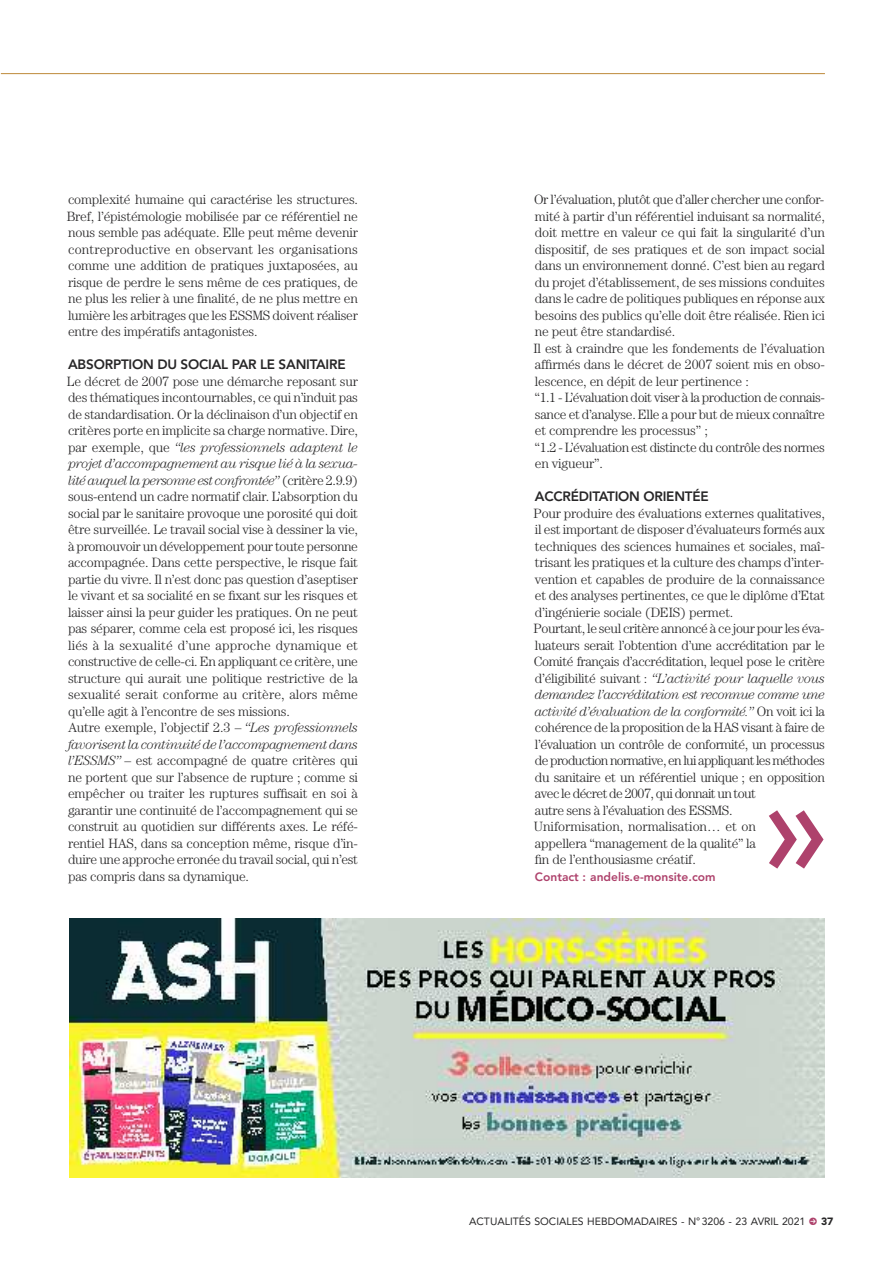
<style>
.page{position:relative;width:893px;height:1263px;background:#fff}
.page>*{position:absolute;margin:0;border:0;box-sizing:border-box;transform-origin:0 0}
.t1{font:500 135px "Avenir LT Std";color:#ae426c}
.t2{font:300 13.5px/16.5px "Century Std";letter-spacing:-.015em;color:#272627}
.t3{font:800 13.5px "Avenir LT Std";letter-spacing:-.015em;color:#272627}
.t4{font:800 12px "Avenir LT Std";color:#ae426c}
.t5{font:10.5px "Avenir LT Std";color:#272627}
.t6{font:900 10.5px "Avenir LT Std";color:#272627}
.s1{font-style:italic}
</style>
<div class="page">
<hr style="left:1px;top:73px;width:824px;height:1px;background:#be893a">
<img style="left:70px;top:918px;width:755px;height:260px">
<p class="t2" style="left:67px;top:192px;width:293px;text-align:justify">complexité humaine qui caractérise les structures.<br>Bref, l’épistémologie mobilisée par ce référentiel ne nous semble pas adéquate. Elle peut même devenir contreproductive en observant les organisations comme une addition de pratiques juxtaposées, au risque de perdre le sens même de ces pratiques, de ne plus les relier à une finalité, de ne plus mettre en lumière les arbitrages que les ESSMS doivent réaliser entre des impératifs antagonistes.</p>
<p class="t3" style="left:68px;top:359px;width:279px">ABSORPTION DU SOCIAL PAR LE SANITAIRE</p>
<p class="t2" style="left:67px;top:374px;width:293px">Le décret de 2007 pose une démarche reposant sur des thématiques incontournables, ce qui n’induit pas de standardisation. Or la déclinaison d’un objectif en critères porte en implicite sa charge normative. Dire, par exemple, que <span class="s1">“les professionnels adaptent le projet d’accompagnement au risque lié à la sexua&shy;lité auquel la personne est confrontée”</span> (critère 2.9.9) sous-entend un cadre normatif clair. L’absorption du social par le sanitaire provoque une porosité qui doit être surveillée. Le travail social vise à dessiner la vie, à promouvoir un développement pour toute personne accompagnée. Dans cette perspective, le risque fait partie du vivre. Il n’est donc pas question d’aseptiser le vivant et sa socialité en se fixant sur les risques et laisser ainsi la peur guider les pratiques. On ne peut pas séparer, comme cela est proposé ici, les risques liés à la sexualité d’une approche dynamique et constructive de celle-ci. En appliquant ce critère, une structure qui aurait une politique restrictive de la sexualité serait conforme au critère, alors même qu’elle agit à l’encontre de ses missions.<br>Autre exemple, l’objectif 2.3 – <span class="s1">“Les professionnels favorisent la continuité de l’accompagnement dans l’ESSMS”</span> – est accompagné de quatre critères qui ne portent que sur l’absence de rupture ; comme si empêcher ou traiter les ruptures suffisait en soi à garantir une continuité de l’accompagnement qui se construit au quotidien sur différents axes. Le réfé&shy;rentiel HAS, dans sa conception même, risque d’in&shy;duire une approche erronée du travail social, qui n’est pas compris dans sa dynamique.</p>
<p class="t2" style="left:534px;top:192px;width:293px">Or l’évaluation, plutôt que d’aller chercher une confor&shy;mité à partir d’un référentiel induisant sa normalité, doit mettre en valeur ce qui fait la singularité d’un dispositif, de ses pratiques et de son impact social dans un environnement donné. C’est bien au regard du projet d’établissement, de ses missions conduites dans le cadre de politiques publiques en réponse aux besoins des publics qu’elle doit être réalisée. Rien ici ne peut être standardisé.<br>Il est à craindre que les fondements de l’évaluation affirmés dans le décret de 2007 soient mis en obso&shy;lescence, en dépit de leur pertinence :<br>“1.1 - L’évaluation doit viser à la production de connais&shy;sance et d’analyse. Elle a pour but de mieux connaître et comprendre les processus” ;<br>“1.2 - L’évaluation est distincte du contrôle des normes en vigueur”.</p>
<p class="t3" style="left:535px;top:491px;width:175px">ACCRÉDITATION ORIENTÉE</p>
<p class="t2" style="left:534px;top:506px;width:293px">Pour produire des évaluations externes qualitatives, il est important de disposer d’évaluateurs formés aux techniques des sciences humaines et sociales, maî&shy;trisant les pratiques et la culture des champs d’inter&shy;vention et capables de produire de la connaissance et des analyses pertinentes, ce que le diplôme d’Etat d’ingénierie sociale (DEIS) permet.<br>Pourtant, le seul critère annoncé à ce jour pour les éva&shy;luateurs serait l’obtention d’une accréditation par le Comité français d’accréditation, lequel pose le critère d’éligibilité suivant : <span class="s1">“L’activité pour laquelle vous demandez l’accréditation est reconnue comme une activité d’évaluation de la conformité.”</span> On voit ici la cohérence de la proposition de la HAS visant à faire de l’évaluation un contrôle de conformité, un processus de production normative, en lui appliquant les méthodes du sanitaire et un référentiel unique ; en opposition avec le décret de 2007, qui donnait un tout<br>autre sens à l’évaluation des ESSMS.<br>Uniformisation, normalisation… et on<br>appellera “management de la qualité” la<br>fin de l’enthousiasme créatif.</p>
<p class="t4" style="left:535px;top:872px;width:182px">Contact : andelis.e-monsite.com</p>
<h1 class="t1" style="left:762px;top:770px;width:69px">»</h1>
<p class="t5" style="left:469px;top:1217px;width:338px">ACTUALITÉS SOCIALES HEBDOMADAIRES - N°3206 - 23 AVRIL 2021</p>
<p class="t6" style="left:821px;top:1217px;width:14px">37</p>
</div>
